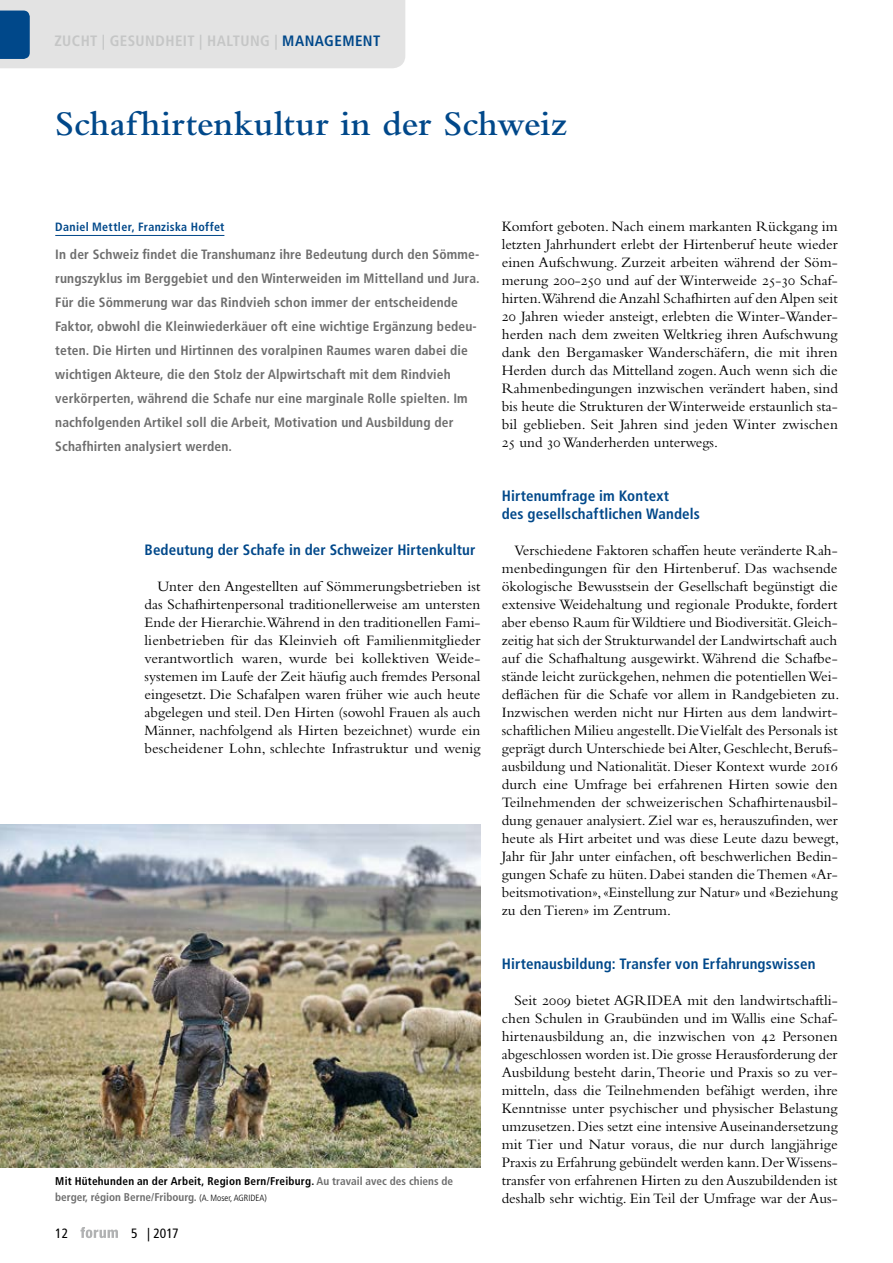
<style>
.page{position:relative;width:893px;height:1263px;background:#fff}
.page>*{position:absolute;margin:0;border:0;box-sizing:border-box;transform-origin:0 0}
.t1{font:600 36px "Bembo Std";letter-spacing:.005em;color:#00488a}
.t2{font:15px/18px "Bembo Std";color:#000;text-align:justify}
.t3{font:700 condensed 15px/18px "Frutiger LT Std";letter-spacing:.01em;color:#00488a}
.t4{font:700 condensed 15px "Frutiger LT Std";letter-spacing:.03em;color:#c5c6c6}
.t5{font:700 condensed 13.5px/24px "Frutiger LT Std";letter-spacing:.01em;color:#6e6e6e}
.t6{font:condensed 13.5px "Frutiger LT Std";letter-spacing:-.005em;color:#000}
.t7{font:700 condensed 12px "Frutiger LT Std";letter-spacing:.025em;color:#00488a}
.t8{font:700 condensed 11.25px/15.8px "Frutiger LT Std";color:#6e6e6e}
.s1{color:#00488a}
.s2{color:#000}
.s3{font-weight:300;font-size:9px;color:#000}
</style>
<div class="page">
<svg style="left:80px;top:1227px;width:38px;height:11px"></svg>
<hr style="left:55px;top:235px;width:169px;height:1px;background:#00488a">
<img style="left:0;top:825px;width:480px;height:342px">
<div style="left:0;top:0;width:405px;height:68px;background:#e3e3e3"></div>
<p class="t4" style="left:55px;top:32px;width:327px">ZUCHT | GESUNDHEIT | HALTUNG | <span class="s1">MANAGEMENT</span></p>
<h1 class="t1" style="left:55px;top:103px;width:514px">Schafhirtenkultur in der Schweiz</h1>
<p class="t7" style="left:55px;top:220px;width:171px">Daniel Mettler, Franziska Hoffet</p>
<p class="t5" style="left:55px;top:242px;width:426px">In der Schweiz findet die Transhumanz ihre Bedeutung durch den Sömme&shy;rungszyklus im Berggebiet und den Winterweiden im Mittelland und Jura.<br>Für die Sömmerung war das Rindvieh schon immer der entscheidende Faktor, obwohl die Kleinwiederkäuer oft eine wichtige Ergänzung bedeu&shy;teten. Die Hirten und Hirtinnen des voralpinen Raumes waren dabei die wichtigen Akteure, die den Stolz der Alpwirtschaft mit dem Rindvieh verkörperten, während die Schafe nur eine marginale Rolle spielten. Im nachfolgenden Artikel soll die Arbeit, Motivation und Ausbildung der Schafhirten analysiert werden.</p>
<p class="t3" style="left:145px;top:541px;width:332px">Bedeutung der Schafe in der Schweizer Hirtenkultur</p>
<p class="t2" style="left:145px;top:577px;width:338px;text-indent:13px">Unter den Angestellten auf Sömmerungsbetrieben ist das Schafhirtenpersonal traditionellerweise am untersten Ende der Hierarchie.Während in den traditionellen Fami&shy;lienbetrieben für das Kleinvieh oft Familienmitglieder verantwortlich waren, wurde bei kollektiven Weide&shy;systemen im Laufe der Zeit häufig auch fremdes Personal eingesetzt. Die Schafalpen waren früher wie auch heute abgelegen und steil. Den Hirten (sowohl Frauen als auch Männer, nachfolgend als Hirten bezeichnet) wurde ein bescheidener Lohn, schlechte Infrastruktur und wenig</p>
<p class="t8" style="left:55px;top:1173px;width:399px"><span class="s2">Mit Hütehunden an der Arbeit, Region Bern/Freiburg.</span> Au travail avec des chiens de berger, région Berne/Fribourg. <span class="s3">(A. Moser, AGRIDEA)</span></p>
<p class="t6" style="left:55px;top:1225px;width:14px">12</p>
<p class="t6" style="left:131px;top:1225px;width:49px">5 | 2017</p>
<p class="t2" style="left:502px;top:217px;width:338px">Komfort geboten. Nach einem markanten Rückgang im letzten Jahrhundert erlebt der Hirtenberuf heute wieder einen Aufschwung. Zurzeit arbeiten während der Söm&shy;merung 200-250 und auf der Winterweide 25-30 Schaf&shy;hirten.Während die Anzahl Schafhirten auf den Alpen seit 20 Jahren wieder ansteigt, erlebten die Winter-Wander&shy;herden nach dem zweiten Weltkrieg ihren Aufschwung dank den Bergamasker Wanderschäfern, die mit ihren Herden durch das Mittelland zogen. Auch wenn sich die Rahmenbedingungen inzwischen verändert haben, sind bis heute die Strukturen der Winterweide erstaunlich sta&shy;bil geblieben. Seit Jahren sind jeden Winter zwischen 25 und 30 Wanderherden unterwegs.</p>
<p class="t3" style="left:502px;top:487px;width:200px">Hirtenumfrage im Kontext<br>des gesellschaftlichen Wandels</p>
<p class="t2" style="left:502px;top:541px;width:339px;text-align:left;text-indent:13px">Verschiedene Faktoren schaffen heute veränderte Rah&shy;menbedingungen für den Hirtenberuf. Das wachsende ökologische Bewusstsein der Gesellschaft begünstigt die extensive Weidehaltung und regionale Produkte, fordert aber ebenso Raum für Wildtiere und Biodiversität. Gleich&shy;zeitig hat sich der Strukturwandel der Landwirtschaft auch auf die Schafhaltung ausgewirkt. Während die Schafbe&shy;stände leicht zurückgehen, nehmen die potentiellen Wei&shy;deflächen für die Schafe vor allem in Randgebieten zu.<br>Inzwischen werden nicht nur Hirten aus dem landwirt&shy;schaftlichen Milieu angestellt. Die Vielfalt des Personals ist geprägt durch Unterschiede bei Alter, Geschlecht, Berufs&shy;ausbildung und Nationalität. Dieser Kontext wurde 2016 durch eine Umfrage bei erfahrenen Hirten sowie den Teilnehmenden der schweizerischen Schafhirtenausbil&shy;dung genauer analysiert. Ziel war es, herauszufinden, wer heute als Hirt arbeitet und was diese Leute dazu bewegt, Jahr für Jahr unter einfachen, oft beschwerlichen Bedin&shy;gungen Schafe zu hüten. Dabei standen die Themen «Ar&shy;beitsmotivation», «Einstellung zur Natur» und «Beziehung zu den Tieren» im Zentrum.</p>
<p class="t3" style="left:502px;top:955px;width:315px">Hirtenausbildung: Transfer von Erfahrungswissen</p>
<p class="t2" style="left:502px;top:991px;width:337px;text-indent:13px">Seit 2009 bietet AGRIDEA mit den landwirtschaftli&shy;chen Schulen in Graubünden und im Wallis eine Schaf&shy;hirtenausbildung an, die inzwischen von 42 Personen abgeschlossen worden ist. Die grosse Herausforderung der Ausbildung besteht darin, Theorie und Praxis so zu ver&shy;mitteln, dass die Teilnehmenden befähigt werden, ihre Kenntnisse unter psychischer und physischer Belastung umzusetzen. Dies setzt eine intensive Auseinandersetzung mit Tier und Natur voraus, die nur durch langjährige Praxis zu Erfahrung gebündelt werden kann. Der Wissens&shy;transfer von erfahrenen Hirten zu den Auszubildenden ist deshalb sehr wichtig. Ein Teil der Umfrage war der Aus-</p>
</div>
